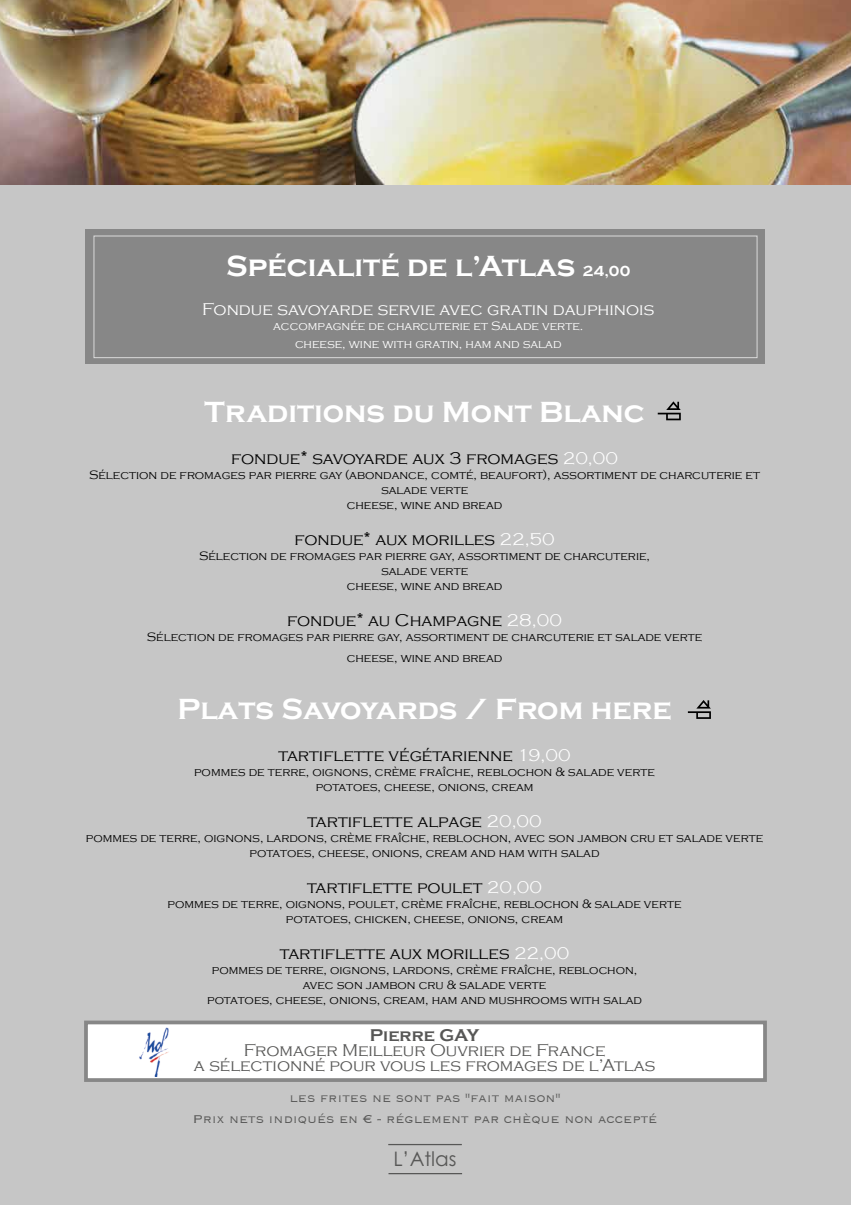
<style>
.page{position:relative;width:851px;height:1205px;background:#fff}
.page>*{position:absolute;margin:0;border:0;box-sizing:border-box;transform-origin:0 0}
.t1{font:700 30px "Copperplate Gothic";color:#fff}
.t2{font:20px "Century Gothic Std";color:#575756}
.t3{font:300 17.5px "Copperplate Gothic";color:#000}
.t4{font:300 17.5px/15px "Copperplate Gothic";color:#575756;text-align:center}
.t5{font:300 17.5px "Copperplate Gothic";color:#fff}
.t6{font:700 17.5px "Copperplate Gothic";color:#575756}
.t7{font:300 15px/21.2px "Copperplate";color:#575756;text-align:center}
.t8{font:300 12.5px/15px "Copperplate Gothic";color:#000;text-align:center}
.t9{font:300 12.5px/18px "Copperplate Gothic";color:#fff;text-align:center}
.s1{font-size:15px}
.s2{color:#fff}
</style>
<div class="page">
<div style="left:0;top:0;width:850px;height:1205px;background:#c6c6c6"></div>
<hr style="left:388px;top:1144px;width:74px;height:1px;background:#575756">
<hr style="left:388px;top:1173px;width:74px;height:1px;background:#575756">
<img style="left:0;top:0;width:850px;height:184px">
<div style="left:84px;top:1020px;width:682px;height:62px;background:#fff;border:4px solid #878787"></div>
<div style="left:86px;top:229px;width:678px;height:135px;background:#878787"></div>
<div style="left:94px;top:236px;width:663px;height:122px;border:1px solid #dadada"></div>
<svg style="left:657px;top:401px;width:23px;height:19px"></svg>
<svg style="left:687px;top:700px;width:23px;height:19px"></svg>
<img style="left:139px;top:1027px;width:30px;height:49px">
<h1 class="t1" style="left:226px;top:249px;width:405px">Spécialité de l’Atlas <span class="s1">24,00</span></h1>
<h3 class="t5" style="left:202px;top:300px;width:453px">Fondue savoyarde servie avec gratin dauphinois</h3>
<p class="t9" style="left:273px;top:317px;width:312px">accompagnée de charcuterie et Salade verte. cheese, wine with gratin, ham and salad</p>
<h1 class="t1" style="left:204px;top:395px;width:442px">Traditions du Mont Blanc</h1>
<h3 class="t3" style="left:231px;top:449px;width:388px">fondue* savoyarde aux 3 fromages <span class="s2">20,00</span></h3>
<p class="t8" style="left:89px;top:467px;width:672px">Sélection de fromages par pierre gay (abondance, comté, beaufort), assortiment de charcuterie et salade verte<br>cheese, wine and bread</p>
<h3 class="t3" style="left:294px;top:530px;width:262px">fondue* aux morilles <span class="s2">22,50</span></h3>
<p class="t8" style="left:199px;top:548px;width:452px">Sélection de fromages par pierre gay, assortiment de charcuterie, salade verte<br>cheese, wine and bread</p>
<h3 class="t3" style="left:287px;top:611px;width:276px">fondue* au Champagne <span class="s2">28,00</span></h3>
<p class="t8" style="left:147px;top:626px;width:557px;line-height:21px">Sélection de fromages par pierre gay, assortiment de charcuterie et salade verte cheese, wine and bread</p>
<h1 class="t1" style="left:177px;top:692px;width:495px">Plats Savoyards / From here</h1>
<h3 class="t3" style="left:278px;top:746px;width:294px">tartiflette végétarienne <span class="s2">19,00</span></h3>
<p class="t8" style="left:194px;top:764px;width:462px">pommes de terre, oignons, crème fraîche, reblochon &amp; salade verte potatoes, cheese, onions, cream</p>
<h3 class="t3" style="left:307px;top:812px;width:236px">tartiflette alpage <span class="s2">20,00</span></h3>
<p class="t8" style="left:86px;top:830px;width:679px">pommes de terre, oignons, lardons, crème fraîche, reblochon, avec son jambon cru et salade verte potatoes, cheese, onions, cream and ham with salad</p>
<h3 class="t3" style="left:307px;top:878px;width:236px">tartiflette poulet <span class="s2">20,00</span></h3>
<p class="t8" style="left:167px;top:896px;width:515px">pommes de terre, oignons, poulet, crème fraîche, reblochon &amp; salade verte potatoes, chicken, cheese, onions, cream</p>
<h3 class="t3" style="left:280px;top:944px;width:291px">tartiflette aux morilles <span class="s2">22,00</span></h3>
<p class="t8" style="left:207px;top:962px;width:436px">pommes de terre, oignons, lardons, crème fraîche, reblochon, avec son jambon cru &amp; salade verte<br>potatoes, cheese, onions, cream, ham and mushrooms with salad</p>
<h3 class="t6" style="left:370px;top:1025px;width:111px">Pierre GAY</h3>
<h3 class="t4" style="left:194px;top:1043px;width:463px">Fromager Meilleur Ouvrier de France<br>a sélectionné pour vous les fromages de l’Atlas</h3>
<p class="t7" style="left:193px;top:1086px;width:466px">les frites ne sont pas "fait maison"<br>Prix nets indiqués en € - réglement par chèque non accepté</p>
<h2 class="t2" style="left:393px;top:1147px;width:65px">L’Atlas</h2>
</div>
